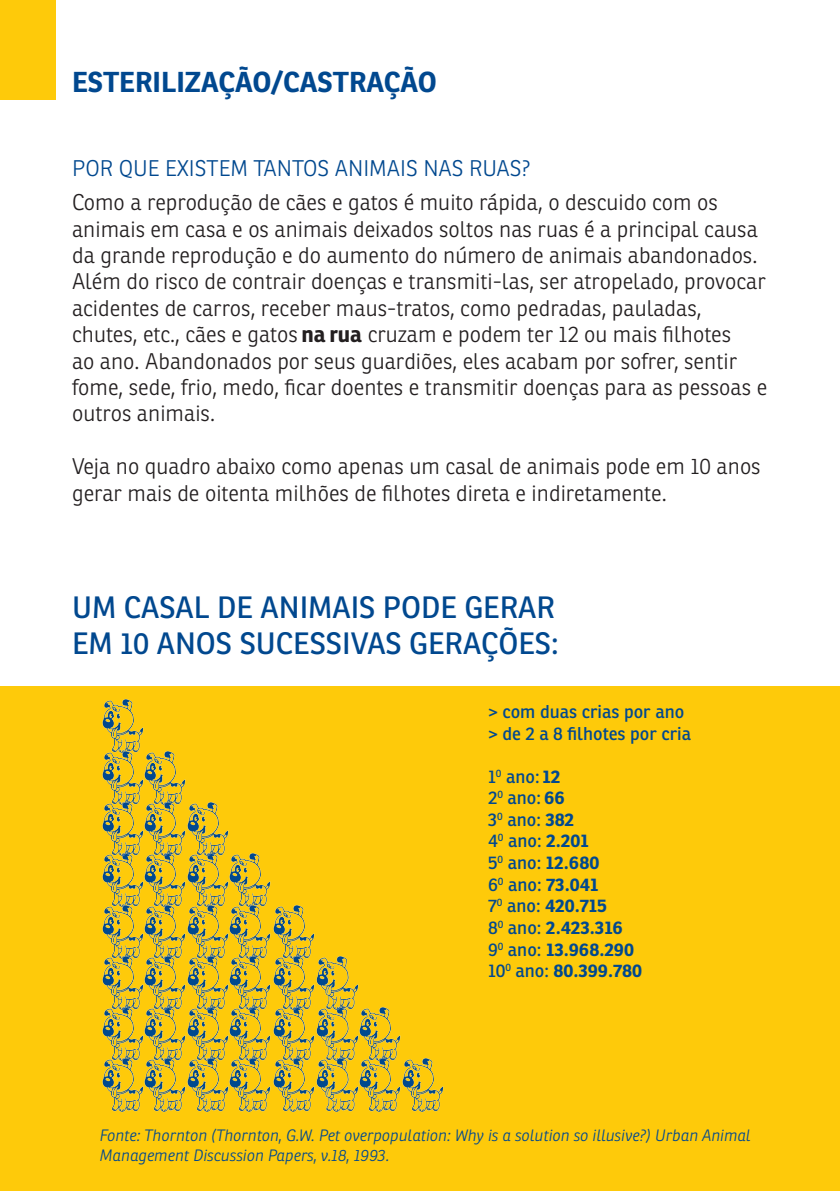
<style>
.page{position:relative;width:840px;height:1191px;background:#fff}
.page>*{position:absolute;margin:0;border:0;box-sizing:border-box;transform-origin:0 0}
.t1{font:30px "Ronnia";color:#01488f}
.t2{font:700 28px "Ronnia";color:#01488f}
.t3{font:300 22px/26.4px "Ronnia";color:#231f20}
.t4{font:300 22px "Ronnia";color:#01488f}
.t5{font:700 18px "Ronnia";color:#01488f}
.t6{font:18px "Ronnia";color:#01488f}
.t7{font:italic 300 16px/19.2px "Ronnia";color:#01488f}
.s1{font-weight:700}
.s2{font-weight:400}
</style>
<div class="page">
<div style="left:0;top:686px;width:839px;height:505px;background:#feca0a"></div>
<div style="left:0;top:0;width:55px;height:99px;background:#feca0a"></div>
<img style="left:102px;top:699px;width:42px;height:49px">
<img style="left:102px;top:859px;width:39px;height:43px">
<img style="left:102px;top:748px;width:39px;height:51px">
<img style="left:102px;top:902px;width:39px;height:51px">
<img style="left:102px;top:1013px;width:39px;height:42px">
<img style="left:102px;top:799px;width:39px;height:60px">
<img style="left:102px;top:953px;width:39px;height:60px">
<img style="left:102px;top:1055px;width:39px;height:58px">
<img style="left:141px;top:859px;width:43px;height:43px">
<img style="left:141px;top:751px;width:45px;height:48px">
<img style="left:141px;top:902px;width:43px;height:51px">
<img style="left:141px;top:1013px;width:43px;height:42px">
<img style="left:141px;top:799px;width:43px;height:60px">
<img style="left:141px;top:953px;width:43px;height:60px">
<img style="left:141px;top:1055px;width:43px;height:58px">
<img style="left:184px;top:859px;width:42px;height:43px">
<img style="left:184px;top:902px;width:42px;height:51px">
<img style="left:184px;top:1013px;width:42px;height:42px">
<img style="left:184px;top:802px;width:45px;height:57px">
<img style="left:184px;top:953px;width:42px;height:60px">
<img style="left:184px;top:1055px;width:42px;height:58px">
<img style="left:226px;top:850px;width:45px;height:52px">
<img style="left:226px;top:902px;width:44px;height:51px">
<img style="left:226px;top:1013px;width:44px;height:42px">
<img style="left:226px;top:953px;width:44px;height:60px">
<img style="left:226px;top:1055px;width:44px;height:58px">
<img style="left:270px;top:905px;width:45px;height:48px">
<img style="left:270px;top:1013px;width:44px;height:42px">
<img style="left:270px;top:953px;width:44px;height:60px">
<img style="left:270px;top:1055px;width:44px;height:58px">
<img style="left:314px;top:1013px;width:42px;height:42px">
<img style="left:314px;top:956px;width:45px;height:57px">
<img style="left:314px;top:1055px;width:42px;height:58px">
<img style="left:356px;top:1004px;width:45px;height:51px">
<img style="left:356px;top:1055px;width:43px;height:58px">
<img style="left:399px;top:1058px;width:45px;height:55px">
<p class="t2" style="left:72px;top:64px;width:366px">ESTERILIZAÇÃO/CASTRAÇÃO</p>
<p class="t4" style="left:72px;top:155px;width:459px">POR QUE EXISTEM TANTOS ANIMAIS NAS RUAS?</p>
<p class="t3" style="left:72px;top:189px;width:696px">Como a reprodução de cães e gatos é muito rápida, o descuido com os animais em casa e os animais deixados soltos nas ruas é a principal causa da grande reprodução e do aumento do número de animais abandonados.<br>Além do risco de contrair doenças e transmiti-las, ser atropelado, provocar acidentes de carros, receber maus-tratos, como pedradas, pauladas, chutes, etc., cães e gatos <span class="s1">na rua</span> cruzam e podem ter 12 ou mais filhotes<br>ao ano. Abandonados por seus guardiões, eles acabam por sofrer, sentir fome, sede, frio, medo, ficar doentes e transmitir doenças para as pessoas e outros animais.</p>
<p class="t3" style="left:72px;top:453px;width:689px">Veja no quadro abaixo como apenas um casal de animais pode em 10 anos gerar mais de oitenta milhões de filhotes direta e indiretamente.</p>
<p class="t1" style="left:72px;top:589px;width:484px">UM CASAL DE ANIMAIS PODE GERAR</p>
<p class="t1" style="left:72px;top:625px;width:488px">EM 10 ANOS SUCESSIVAS GERAÇÕES:</p>
<p class="t6" style="left:488px;top:700px;width:198px">&gt; com duas crias por ano</p>
<p class="t6" style="left:488px;top:722px;width:204px">&gt; de 2 a 8 filhotes por cria</p>
<p class="t6" style="left:488px;top:765px;width:74px">1<sup>0</sup> ano: <span class="s1">12</span></p>
<p class="t6" style="left:488px;top:786px;width:78px">2<sup>0</sup> ano: <span class="s1">66</span></p>
<p class="t6" style="left:488px;top:808px;width:88px">3<sup>0</sup> ano: <span class="s1">382</span></p>
<p class="t6" style="left:488px;top:830px;width:102px">4<sup>0</sup> ano: <span class="s1">2.201</span></p>
<p class="t5" style="left:488px;top:851px;width:113px"><span class="s2">5</span><sup>0</sup> <span class="s2">ano:</span> 12.680</p>
<p class="t5" style="left:488px;top:872px;width:112px"><span class="s2">6</span><sup>0</sup> <span class="s2">ano:</span> 73.041</p>
<p class="t5" style="left:488px;top:894px;width:121px"><span class="s2">7</span><sup>0</sup> <span class="s2">ano:</span> 420.715</p>
<p class="t5" style="left:488px;top:916px;width:136px"><span class="s2">8</span><sup>0</sup> <span class="s2">ano:</span> 2.423.316</p>
<p class="t5" style="left:488px;top:937px;width:147px"><span class="s2">9</span><sup>0</sup> <span class="s2">ano:</span> 13.968.290</p>
<p class="t5" style="left:488px;top:959px;width:155px"><span class="s2">10</span><sup>0</sup> <span class="s2">ano:</span> 80.399.780</p>
<p class="t7" style="left:99px;top:1126px;width:652px">Fonte: Thornton (Thornton, G.W. Pet overpopulation: Why is a solution so illusive?) Urban Animal<br>Management Discussion Papers, v.18, 1993.</p>
</div>
